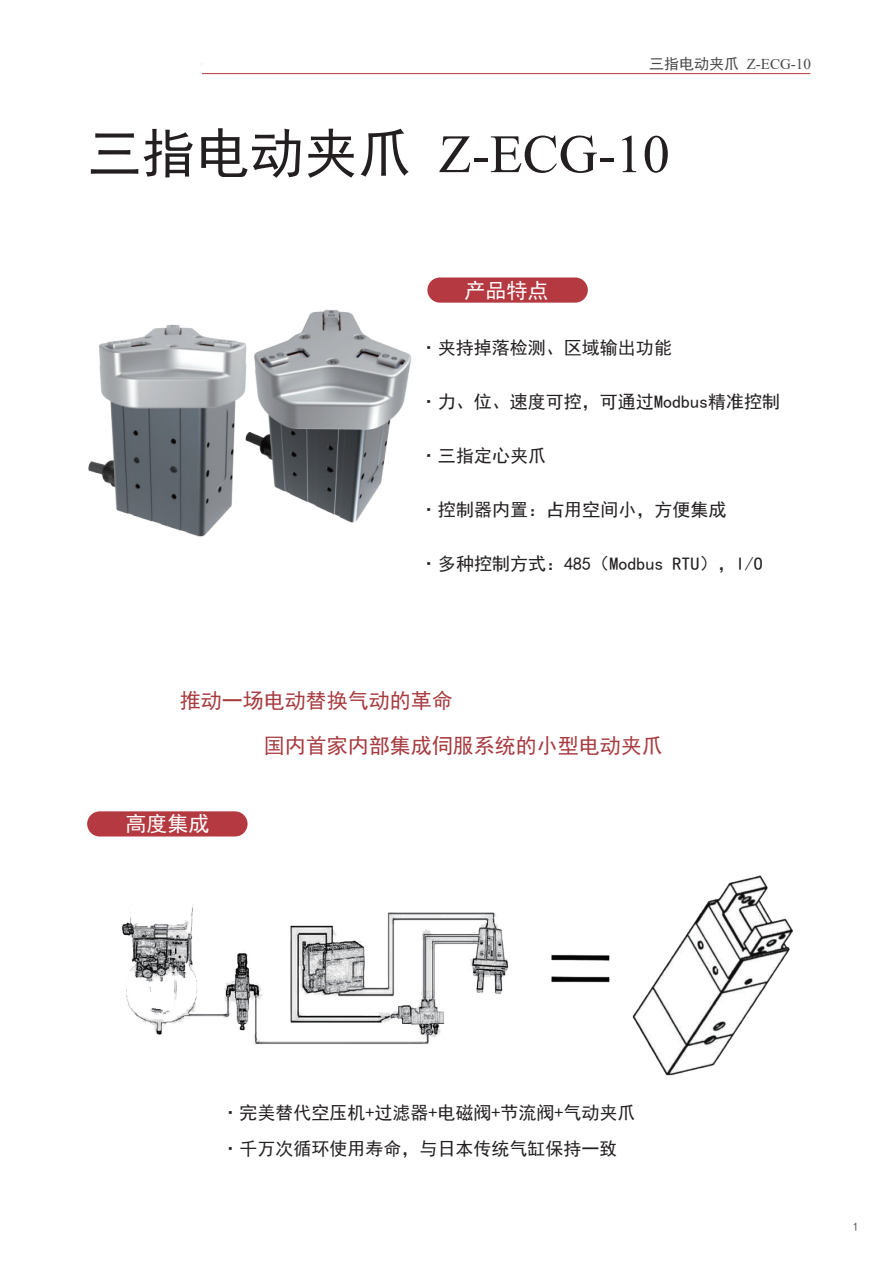
<style>
.page{position:relative;width:893px;height:1263px;background:#fff}
.page>*{position:absolute;margin:0;border:0;box-sizing:border-box;transform-origin:0 0}
.t1{font:54px "Times New Roman";color:#231f20}
.t2{font:21px/45px "Sim Hei";color:#a73a3f}
.t3{font:21px "Sim Hei";color:#fff}
.t4{font:18px/36px "Sim Hei";color:#231f20}
.t5{font:15px "Times New Roman";color:#47484a}
.t6{font:12px "Sim Hei";color:#57585a}
.s1{font-family:"Sim Hei"}
</style>
<div class="page">
<img style="left:284px;top:310px;width:128px;height:213px">
<div style="left:427px;top:277px;width:161px;height:26px;background:#b43940;border-radius:13px"></div>
<div style="left:87px;top:811px;width:161px;height:25px;background:#b43940;border-radius:13px"></div>
<hr style="left:202px;top:73px;width:608px;height:1px;background:#b43940">
<img style="left:122px;top:875px;width:671px;height:201px">
<img style="left:88px;top:325px;width:196px;height:212px">
<p class="t5" style="left:649px;top:59px;width:163px"><span class="s1">三指电动夹爪</span> Z-ECG-10</p>
<h1 class="t1" style="left:88px;top:135px;width:583px"><span class="s1">三指电动夹爪</span> Z-ECG-10</h1>
<p class="t3" style="left:465px;top:280px;width:85px">产品特点</p>
<p class="t4" style="left:420px;top:329px;width:254px">·夹持掉落检测、区域输出功能</p>
<p class="t4" style="left:420px;top:383px;width:362px">·力、位、速度可控，可通过Modbus精准控制</p>
<p class="t4" style="left:420px;top:437px;width:128px">·三指定心夹爪</p>
<p class="t4" style="left:420px;top:491px;width:308px">·控制器内置：占用空间小，方便集成</p>
<p class="t4" style="left:420px;top:545px;width:344px">·多种控制方式：485（Modbus RTU），I/O</p>
<p class="t2" style="left:264px;top:678px;width:400px;text-indent:-84px">推动一场电动替换气动的革命<br>国内首家内部集成伺服系统的小型电动夹爪</p>
<p class="t3" style="left:125px;top:813px;width:85px">高度集成</p>
<p class="t4" style="left:221px;top:1094px;width:415px">·完美替代空压机+过滤器+电磁阀+节流阀+气动夹爪·千万次循环使用寿命，与日本传统气缸保持一致</p>
<p class="t6" style="left:853px;top:1219px;width:7px">1</p>
</div>
